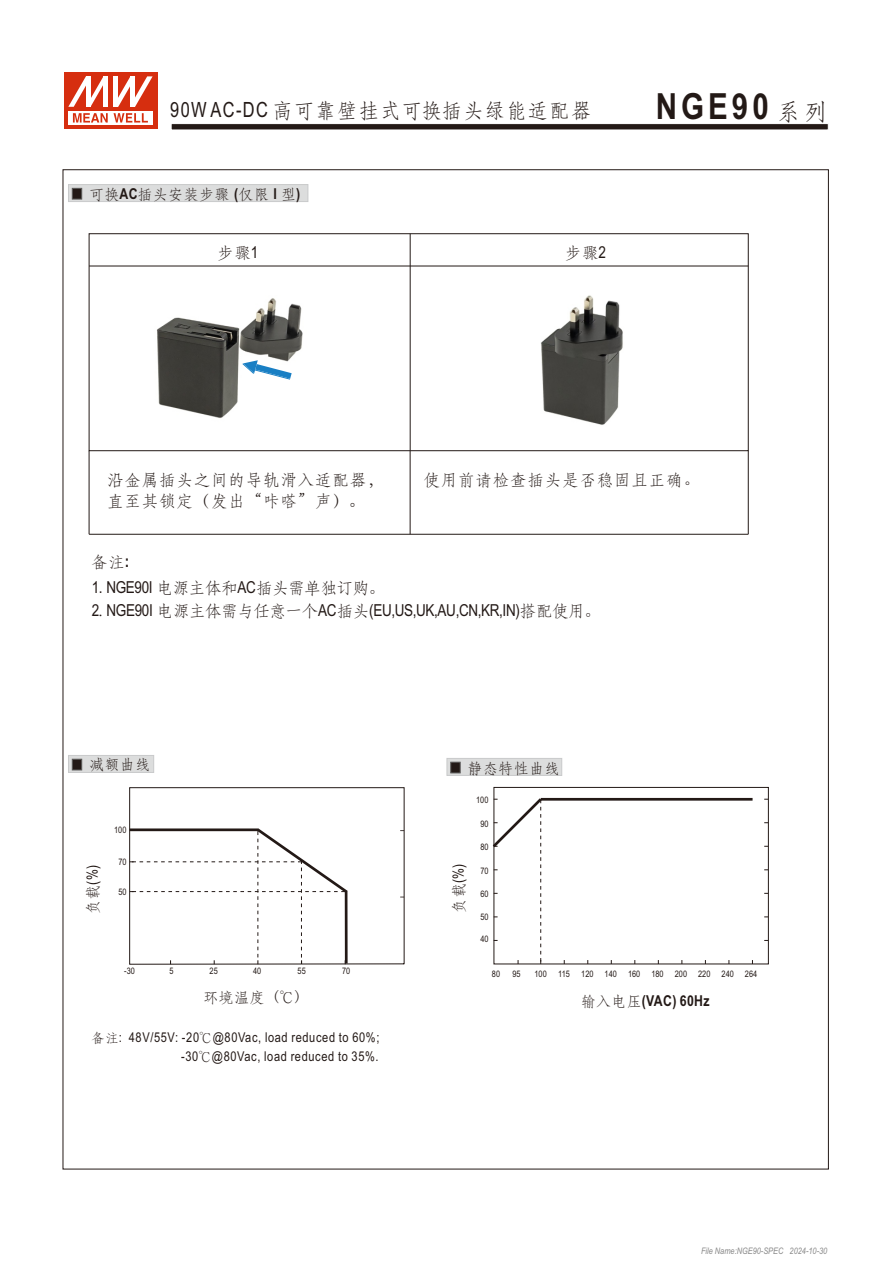
<style>
.page{position:relative;width:893px;height:1263px;background:#fff}
.page>*{position:absolute;margin:0;border:0;box-sizing:border-box;transform-origin:0 0}
.t1{font:700 36px "Arial Narrow";letter-spacing:.115em;color:#231916}
.t2{font:21px "ST Fangsong";letter-spacing:.075em;color:#231916;scale:.95 1}
.t3{font:16.5px/20.5px "ST Fangsong";letter-spacing:.05em;color:#231916}
.t4{font:16.5px "Arial Narrow";letter-spacing:-.025em;color:#231916}
.t5{font:16.5px "ST Fangsong";letter-spacing:-.025em;color:#231916}
.t6{font:15px "ST Fangsong";letter-spacing:.025em;color:#231916}
.t7{font:700 15px "Arial Narrow";letter-spacing:.025em;color:#231916}
.t8{font:15px "Arial Narrow";color:#231916}
.t9{font:13.5px/19.2px "Arial Narrow";letter-spacing:.045em;color:#231916;text-align:right}
.t10{font:9px "Arial Narrow";color:#231916}
.t11{font:italic 9px "Arial Narrow";color:#898989}
.s1{font-family:"Arial Narrow"}
.s2{font-family:"ST Fangsong";font-weight:400;font-size:24px}
.s3{font-family:"Arial Narrow";font-weight:700}
.s4{font-family:"Adobe Fangsong Std"}
.s5{font-family:"Sim Sun"}
.s6{font-family:"ST Fangsong"}
.s7{font-family:"Ming Li U"}
.s8{font-family:"ST Fangsong";font-weight:400}
</style>
<div class="page">
<div style="left:494px;top:787px;width:274px;height:177px;border:1px solid #231916"></div>
<hr style="left:541px;top:798px;width:212px;height:3px;background:#231916">
<div style="left:129px;top:787px;width:275px;height:177px;border:1px solid #231916"></div>
<svg style="left:130px;top:826px;width:220px;height:138px"></svg>
<hr style="left:130px;top:828px;width:129px;height:3px;background:#231916">
<svg style="left:492px;top:795px;width:53px;height:169px"></svg>
<img style="left:157px;top:298px;width:146px;height:120px">
<div style="left:89px;top:233px;width:660px;height:218px;border:1px solid #231916"></div>
<svg style="left:68px;top:184px;width:240px;height:18px;background:#d5d5d5"></svg>
<svg style="left:242px;top:360px;width:50px;height:20px"></svg>
<hr style="left:410px;top:234px;width:1px;height:217px;background:#231916">
<hr style="left:89px;top:266px;width:659px;height:1px;background:#231916">
<hr style="left:89px;top:451px;width:1px;height:83px;background:#231916">
<hr style="left:410px;top:451px;width:1px;height:83px;background:#231916">
<hr style="left:748px;top:451px;width:1px;height:83px;background:#231916">
<hr style="left:89px;top:534px;width:659px;height:1px;background:#231916">
<img style="left:541px;top:295px;width:82px;height:130px">
<svg style="left:68px;top:755px;width:86px;height:18px;background:#ccc"></svg>
<svg style="left:447px;top:758px;width:115px;height:18px;background:#cfd0d0"></svg>
<svg style="left:171px;top:124px;width:658px;height:6px;background:#3a312e"></svg>
<div style="left:64px;top:73px;width:93px;height:56px;background:#d62e0f"></div>
<div style="left:68px;top:111px;width:85px;height:13px;background:#fff"></div>
<svg style="left:114px;top:113px;width:34px;height:10px"></svg>
<svg style="left:73px;top:113px;width:35px;height:10px"></svg>
<svg style="left:68px;top:76px;width:40px;height:31px"></svg>
<svg style="left:114px;top:76px;width:39px;height:31px"></svg>
<h2 class="t2" style="left:170px;top:101px;width:444px"><span class="s1">90W AC-DC</span> 高可靠壁挂式可换插头绿能适配器</h2>
<h1 class="t1" style="left:656px;top:93px;width:173px">NGE90 <span class="s2">系列</span></h1>
<h3 class="t6" style="left:89px;top:187px;width:213px">可换<span class="s3">AC</span>插头安装步骤 <span class="s3">(</span>仅限 <span class="s3">I</span> 型<span class="s3">)</span></h3>
<h3 class="t3" style="left:217px;top:243px;width:43px">步骤<span class="s1">1</span></h3>
<h3 class="t3" style="left:565px;top:243px;width:43px">步骤<span class="s1">2</span></h3>
<h3 class="t3" style="left:107px;top:470px;width:278px">沿金属插头之间的导轨滑入适配器，直至其锁定（发出“咔嗒”声）<span class="s4">。</span></h3>
<h3 class="t3" style="left:91px;top:552px;width:40px">备注<span class="s3">:</span></h3>
<h3 class="t3" style="left:424px;top:470px;width:278px">使用前请检查插头是否稳固且正确<span class="s5">。</span></h3>
<h3 class="t5" style="left:92px;top:580px;width:295px"><span class="s1">1. NGE90I</span> 电源主体和<span class="s1">AC</span>插头需单独订购。</h3>
<h3 class="t4" style="left:92px;top:604px;width:511px">2<span class="s6">.</span> NGE90I <span class="s6">电源主体需与任意一个</span>AC<span class="s6">插头</span>(EU,US,UK,AU,CN,KR,IN)<span class="s6">搭配使用。</span></h3>
<h3 class="t6" style="left:89px;top:757px;width:63px">减额曲线</h3>
<h3 class="t6" style="left:467px;top:761px;width:93px">静态特性曲线</h3>
<p class="t10" style="left:476px;top:797px;width:14px">100</p>
<p class="t10" style="left:114px;top:826px;width:14px">100</p>
<p class="t10" style="left:480px;top:820px;width:10px">90</p>
<h3 class="t8" style="left:87px;top:915px;width:52px;rotate:-90deg"><span class="s6">负载</span>(%)</h3>
<p class="t10" style="left:118px;top:858px;width:10px">70</p>
<p class="t10" style="left:118px;top:888px;width:10px">50</p>
<h3 class="t8" style="left:453px;top:914px;width:52px;rotate:-90deg"><span class="s6">负载</span>(%)</h3>
<p class="t10" style="left:480px;top:844px;width:10px">80</p>
<p class="t10" style="left:480px;top:867px;width:10px">70</p>
<p class="t10" style="left:480px;top:890px;width:10px">60</p>
<p class="t10" style="left:480px;top:914px;width:10px">50</p>
<p class="t10" style="left:480px;top:935px;width:10px">40</p>
<p class="t10" style="left:124px;top:967px;width:12px">-30</p>
<p class="t10" style="left:169px;top:967px;width:6px">5</p>
<p class="t10" style="left:210px;top:967px;width:10px">25</p>
<p class="t10" style="left:253px;top:967px;width:10px">40</p>
<p class="t10" style="left:298px;top:967px;width:10px">55</p>
<p class="t10" style="left:342px;top:967px;width:10px">70</p>
<p class="t10" style="left:492px;top:970px;width:10px">80</p>
<p class="t10" style="left:534px;top:970px;width:14px">100</p>
<p class="t10" style="left:558px;top:970px;width:13px">115</p>
<p class="t10" style="left:581px;top:970px;width:178px">120 140 160 180 200 220 240 264</p>
<p class="t10" style="left:512px;top:970px;width:10px">95</p>
<h3 class="t6" style="left:203px;top:990px;width:100px">环境温度 <span class="s5">(</span><span class="s7">℃</span><span class="s5">)</span></h3>
<h3 class="t7" style="left:581px;top:995px;width:130px"><span class="s8">输入电压</span>(VAC) 60Hz</h3>
<h3 class="t9" style="left:91px;top:1029px;width:290px"><span class="s6">备注</span>: 48V/55V: -20<span class="s7">℃</span>@80Vac, load reduced to 60%; -30<span class="s7">℃</span>@80Vac, load reduced to 35%.</h3>
<p class="t11" style="left:701px;top:1247px;width:128px">File Name:NGE90-SPEC 2024-10-30</p>
</div>
